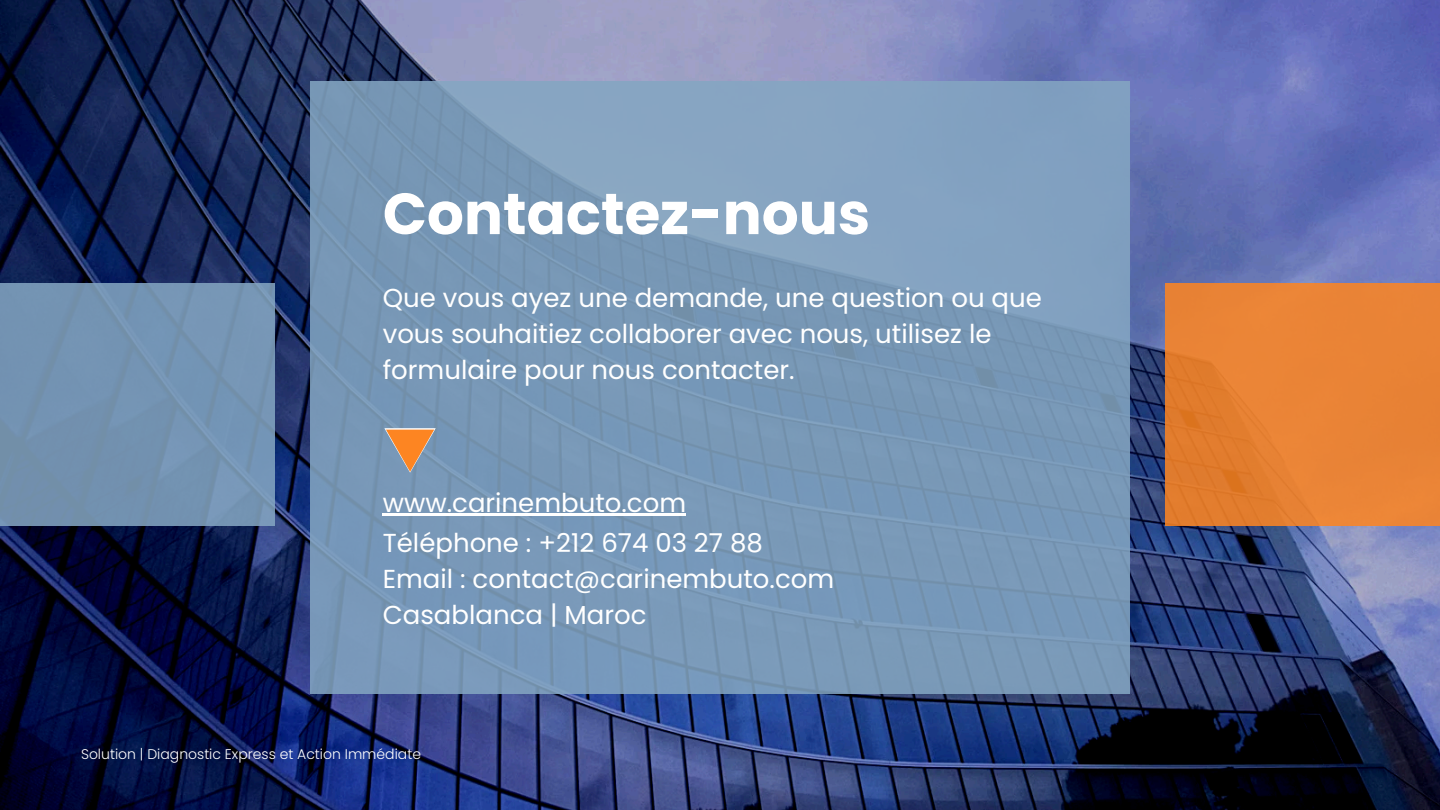
<style>
.page{position:relative;width:1440px;height:810px;background:#fff}
.page>*{position:absolute;margin:0;border:0;box-sizing:border-box;transform-origin:0 0}
.t1{font:700 58px "Poppins";color:#fff}
.t2{font:54.6px "Noto Sans CJ Ksc";color:#fff}
.t3{font:26px/36px "Poppins";color:#fff}
.t4{font:300 14px "Poppins";color:#fff}
</style>
<div class="page">
<img style="left:0;top:0;width:1440px;height:810px">
<div style="left:0;top:284px;width:274px;height:242px;background:#7393b2"></div>
<div style="left:310px;top:81px;width:820px;height:612px;background:linear-gradient(to bottom,#809fbc,#7595b5)"></div>
<div style="left:1165px;top:284px;width:275px;height:242px;background:#e98336"></div>
<hr style="left:383px;top:513px;width:303px;height:3px;background:#fff">
<svg style="left:386px;top:430px;width:48px;height:42px;background:#b98e6c"></svg>
<p class="t1" style="left:383px;top:173px;width:489px">Contactez-nous</p>
<h2 class="t3" style="left:383px;top:280px;width:661px">Que vous ayez une demande, une question ou que vous souhaitiez collaborer avec nous, utilisez le formulaire pour nous contacter.</h2>
<h2 class="t2" style="left:383px;top:406px;width:56px">▼</h2>
<p class="t3" style="left:383px;top:485px;width:305px">www.carinembuto.com</p>
<h2 class="t3" style="left:383px;top:525px;width:453px">Téléphone : +212 674 03 27 88<br>Email : contact@carinembuto.com<br>Casablanca | Maroc</h2>
<h1 class="t4" style="left:81px;top:744px;width:342px">Solution | Diagnostic Express et Action Immédiate</h1>
</div>
